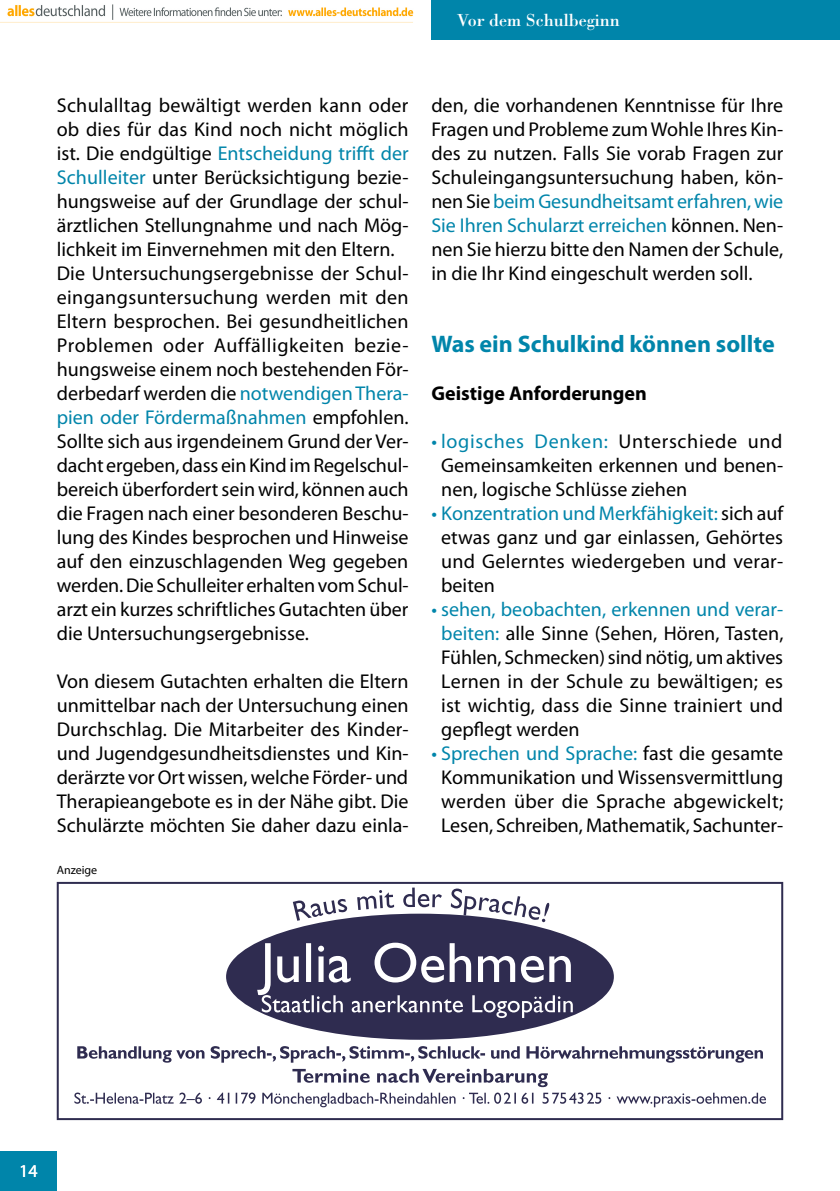
<style>
.page{position:relative;width:840px;height:1191px;background:#fff}
.page>*{position:absolute;margin:0;border:0;box-sizing:border-box;transform-origin:0 0}
.t1{font:700 24px "Myriad Pro";color:#0085aa}
.t2{font:20px/24px "Myriad Pro";color:#000;text-align:justify}
.t3{font:700 20px "Myriad Pro";color:#000}
.t4{font:18px "Bodoni Std";color:#fff}
.t5{font:18px "Myriad Pro";color:#fff}
.t6{font:12px "Myriad Pro";color:#000}
.s1{color:#0085aa}
</style>
<div class="page">
<div style="left:0;top:1151px;width:57px;height:40px;background:#0085aa"></div>
<div style="left:431px;top:0;width:408px;height:40px;background:#0085aa"></div>
<hr style="left:839px;top:0;width:1px;height:40px;background:#97bed4">
<div style="left:57px;top:882px;width:725px;height:238px;border:2px solid #2f2c50"></div>
<div style="left:226px;top:913px;width:387px;height:126px;background:#2f2c50;border-radius:50%"></div>
<svg style="left:292px;top:887px;width:257px;height:35px"></svg>
<svg style="left:257px;top:942px;width:315px;height:76px"></svg>
<svg style="left:77px;top:1046px;width:685px;height:16px"></svg>
<svg style="left:74px;top:1068px;width:691px;height:39px"></svg>
<img style="left:7px;top:4px;width:407px;height:16px">
<p class="t4" style="left:457px;top:9px;width:164px">Vor dem Schulbeginn</p>
<p class="t2" style="left:57px;top:93px;width:353px;text-align:left">Schulalltag bewältigt werden kann oder ob dies für das Kind noch nicht möglich ist. Die endgültige <span class="s1">Entscheidung trifft der Schulleiter</span> unter Berücksichtigung bezie&shy;hungsweise auf der Grundlage der schul&shy;ärztlichen Stellungnahme und nach Mög&shy;lichkeit im Einvernehmen mit den Eltern.<br>Die Untersuchungsergebnisse der Schul&shy;eingangsunter-suchung werden mit den Eltern besprochen. Bei gesundheitlichen Problemen oder Auffälligkeiten bezie&shy;hungsweise einem noch bestehenden För&shy;derbedarf werden die <span class="s1">notwendigen Thera&shy;pien oder Fördermaßnahmen</span> empfohlen.<br>Sollte sich aus irgendeinem Grund der Ver&shy;dacht ergeben, dass ein Kind im Regelschul&shy;bereich überfordert sein wird, können auch die Fragen nach einer besonderen Beschu&shy;lung des Kindes besprochen und Hinweise auf den einzuschlagenden Weg gegeben werden. Die Schulleiter erhalten vom Schul&shy;arzt ein kurzes schriftliches Gutachten über die Unter-suchungs-ergebnisse.</p>
<p class="t2" style="left:57px;top:669px;width:353px">Von diesem Gutachten erhalten die Eltern unmittelbar nach der Untersuchung einen Durchschlag. Die Mitarbeiter des Kinder&shy;und Jugendgesundheitsdienstes und Kin&shy;derärzte vor Ort wissen, welche Förder- und Therapieangebote es in der Nähe gibt. Die Schulärzte möchten Sie daher dazu einla-</p>
<p class="t6" style="left:57px;top:864px;width:42px">Anzeige</p>
<p class="t2" style="left:431px;top:93px;width:353px">den, die vorhandenen Kenntnisse für Ihre Fragen und Probleme zum Wohle Ihres Kin&shy;des zu nutzen. Falls Sie vorab Fragen zur Schuleingangsuntersuchung haben, kön&shy;nen Sie <span class="s1">beim Gesundheitsamt erfahren, wie Sie Ihren Schularzt erreichen</span> können. Nen&shy;nen Sie hierzu bitte den Namen der Schule, in die Ihr Kind eingeschult werden soll.</p>
<p class="t1" style="left:431px;top:330px;width:345px">Was ein Schulkind können sollte</p>
<p class="t3" style="left:431px;top:382px;width:217px">Geistige Anforderungen</p>
<p class="t2" style="left:441px;top:429px;width:343px;text-indent:-10px"><span class="s1">• logisches Denken:</span> Unterschiede und Gemeinsamkeiten erkennen und benen&shy;nen, logische Schlüsse ziehen</p>
<p class="t2" style="left:441px;top:501px;width:343px;text-indent:-10px"><span class="s1">• Konzentration und Merkfähigkeit:</span> sich auf etwas ganz und gar einlassen, Gehörtes und Gelerntes wiedergeben und verar&shy;beiten</p>
<p class="t2" style="left:441px;top:597px;width:343px;text-indent:-10px"><span class="s1">• sehen, beobachten, erkennen und verar&shy;beiten:</span> alle Sinne (Sehen, Hören, Tasten, Fühlen, Schmecken) sind nötig, um aktives Lernen in der Schule zu bewältigen; es ist wichtig, dass die Sinne trainiert und gepflegt werden</p>
<p class="t2" style="left:431px;top:741px;width:353px;text-align:center"><span class="s1">• Sprechen und Sprache:</span> fast die gesamte Kommunikation und Wissensvermittlung werden über die Sprache abgewickelt; Lesen, Schreiben, Mathematik, Sachunter-</p>
<p class="t5" style="left:19px;top:1161px;width:20px">14</p>
</div>
